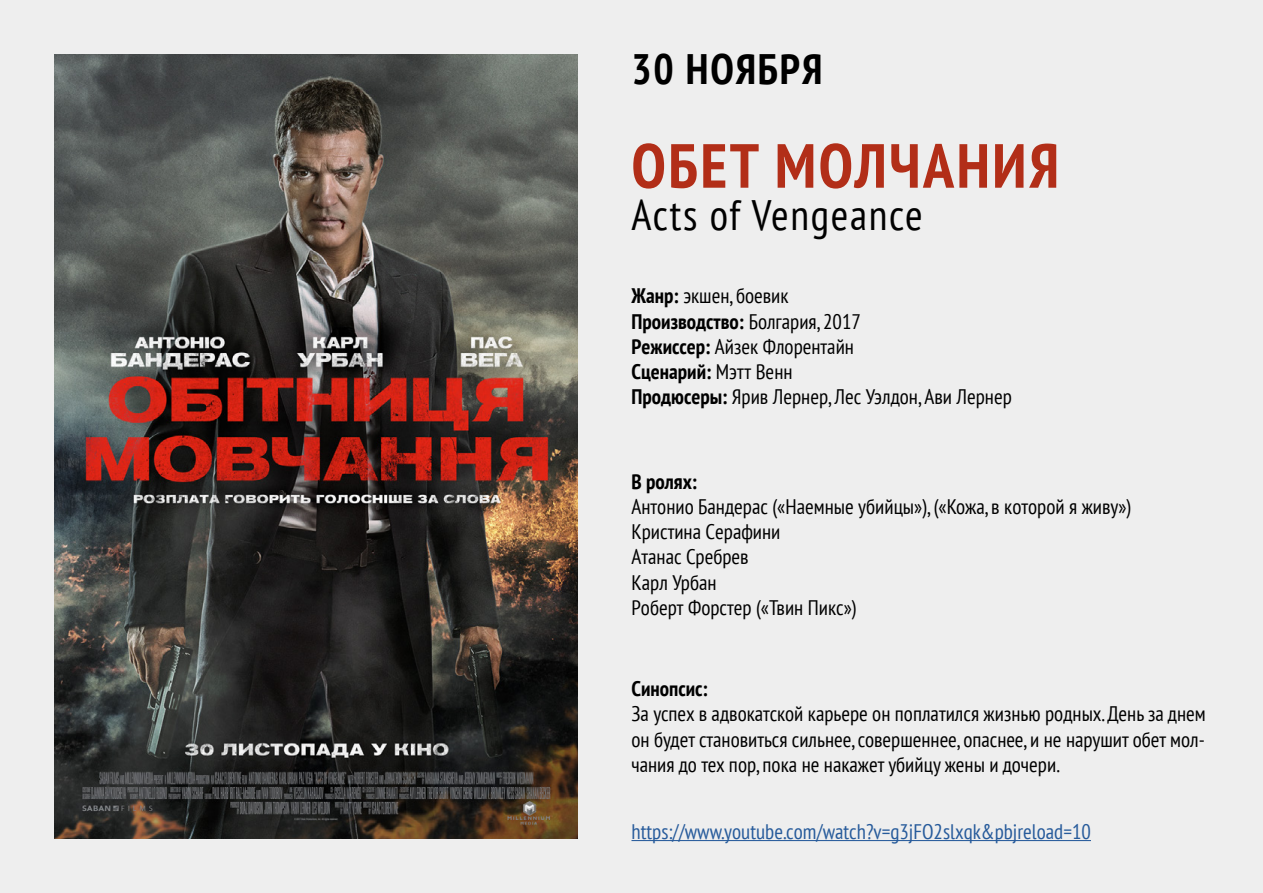
<style>
.page{position:relative;width:1263px;height:893px;background:#eee}
.page>*{position:absolute;margin:0;border:0;box-sizing:border-box;transform-origin:0 0}
.t1{font:700 condensed 62.25px "PT Sans";letter-spacing:.04em;color:#b22e18}
.t2{font:condensed 42.45px "PT Sans";letter-spacing:.04em;color:#000}
.t3{font:700 condensed 42.45px "PT Sans";letter-spacing:.04em;color:#000}
.t4{font:condensed 21px/25.2px "PT Sans";color:#000}
.t5{font:condensed 21px "PT Sans";color:#275b9b}
.t6{font:700 condensed 21px "PT Sans";color:#000}
.s1{font-weight:700}
</style>
<div class="page">
<img style="left:54px;top:54px;width:524px;height:785px">
<hr style="left:631px;top:840px;width:460px;height:1px;background:#275b9b">
<h2 class="t3" style="left:631px;top:41px;width:192px">30 НОЯБРЯ</h2>
<h1 class="t1" style="left:631px;top:124px;width:429px">ОБЕТ МОЛЧАНИЯ</h1>
<h2 class="t2" style="left:631px;top:188px;width:293px">Acts of Vengeance</h2>
<p class="t4" style="left:631px;top:283px;width:382px"><span class="s1">Жанр:</span> экшен, боевик<br><span class="s1">Производство:</span> Болгария, 2017<br><span class="s1">Режиссер:</span> Айзек Флорентайн<br><span class="s1">Сценарий:</span> Мэтт Венн<br><span class="s1">Продюсеры:</span> Ярив Лернер, Лес Уэлдон, Ави Лернер</p>
<p class="t6" style="left:631px;top:467px;width:67px">В ролях:</p>
<p class="t4" style="left:631px;top:494px;width:502px">Антонио Бандерас («Наемные убийцы»), («Кожа, в которой я живу»)<br>Кристина Серафини<br>Атанас Сребрев<br>Карл Урбан<br>Роберт Форстер («Твин Пикс»)</p>
<p class="t6" style="left:631px;top:675px;width:78px">Синопсис:</p>
<p class="t4" style="left:631px;top:701px;width:576px;text-align:justify">За успех в адвокатской карьере он поплатился жизнью родных. День за днем он будет становиться сильнее, совершеннее, опаснее, и не нарушит обет мол&shy;чания до тех пор, пока не накажет убийцу жены и дочери.</p>
<p class="t5" style="left:631px;top:818px;width:461px">https://www.youtube.com/watch?v=g3jFO2slxqk&amp;pbjreload=10</p>
</div>
